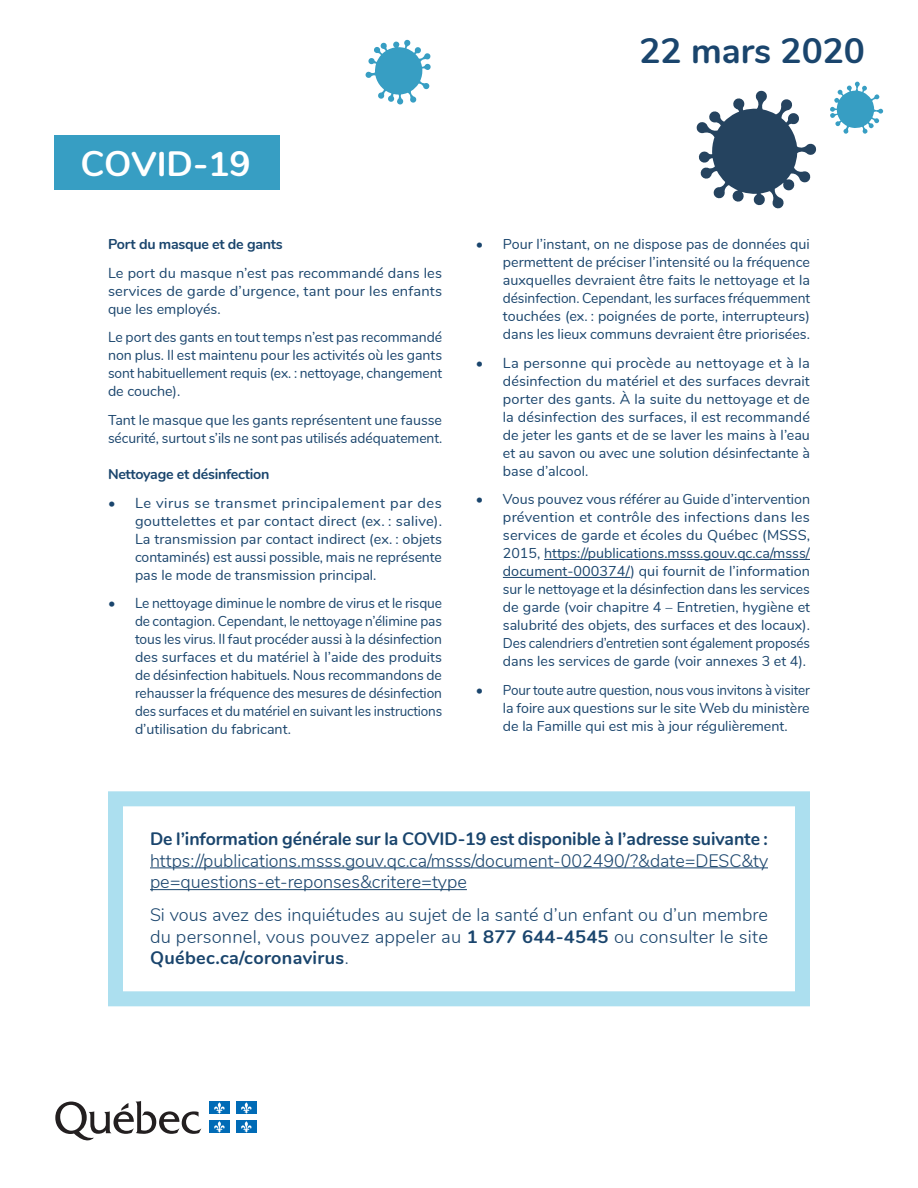
<style>
.page{position:relative;width:918px;height:1188px;background:#fff}
.page>*{position:absolute;margin:0;border:0;box-sizing:border-box;transform-origin:0 0}
.t1{font:700 35.1px "Nunito";color:#1a456d}
.t2{font:700 34.5px "Nunito";color:#fff}
.Boite{font:300 18px/21.8px "Nunito";color:#1a456d;text-align:justify}
.Courant{font:14.25px/18px "Nunito";color:#1a456d;text-align:justify}
.Énoncé{font:700 14.25px "Nunito";letter-spacing:-.02em;color:#1a456d}
.Courant-2{font:700 14.25px "Nunito";letter-spacing:-.02em;color:#1a456d}
.s1{font-size:35.55px}
.s2{font-size:35.1px}
.s3{font-weight:700}
</style>
<div class="page">
<svg style="left:55px;top:1101px;width:202px;height:40px"></svg>
<svg style="left:696px;top:90px;width:121px;height:119px"></svg>
<svg style="left:830px;top:81px;width:53px;height:53px"></svg>
<svg style="left:365px;top:39px;width:66px;height:66px"></svg>
<div style="left:54px;top:135px;width:226px;height:55px;background:#379ec3"></div>
<hr style="left:544px;top:559px;width:266px;height:1px;background:#1a456d">
<hr style="left:503px;top:577px;width:127px;height:1px;background:#1a456d">
<hr style="left:150px;top:867px;width:618px;height:1px;background:#1a456d">
<hr style="left:150px;top:889px;width:317px;height:1px;background:#1a456d">
<div style="left:108px;top:791px;width:702px;height:215px;border:15px solid #acdfef"></div>
<h1 class="t1" style="left:639px;top:24px;width:227px">22 mars 2020</h1>
<h2 class="t2" style="left:80px;top:139px;width:172px"><span class="s1">CO</span>VI<span class="s2">D-</span>1<span class="s2">9</span></h2>
<p class="Courant-2" style="left:108px;top:233px;width:176px">Port du masque et de gants</p>
<p class="Courant" style="left:108px;top:263px;width:336px">Le port du masque n’est pas recommandé dans les services de garde d’urgence, tant pour les enfants que les employés.</p>
<p class="Courant" style="left:108px;top:328px;width:336px">Le port des gants en tout temps n’est pas recommandé non plus. Il est maintenu pour les activités où les gants sont habituellement requis (ex. : nettoyage, changement de couche).</p>
<p class="Courant" style="left:108px;top:410px;width:336px">Tant le masque que les gants représentent une fausse sécurité, surtout s’ils ne sont pas utilisés adéquatement.</p>
<p class="Énoncé" style="left:108px;top:463px;width:163px">Nettoyage et désinfection</p>
<p class="Courant" style="left:135px;top:493px;width:309px;text-indent:-27px">• Le virus se transmet principalement par des gouttelettes et par contact direct (ex. : salive).<br>La transmission par contact indirect (ex. : objets contaminés) est aussi possible, mais ne représente pas le mode de transmission principal.</p>
<p class="Courant" style="left:135px;top:594px;width:309px;text-indent:-27px">• Le nettoyage diminue le nombre de virus et le risque de contagion. Cependant, le nettoyage n’élimine pas tous les virus. Il faut procéder aussi à la désinfection des surfaces et du matériel à l’aide des produits de désinfection habituels. Nous recommandons de rehausser la fréquence des mesures de désinfection des surfaces et du matériel en suivant les instructions d’utilisation du fabricant.</p>
<p class="Courant" style="left:503px;top:234px;width:309px;text-indent:-27px">• Pour l’instant, on ne dispose pas de données qui permettent de préciser l’intensité ou la fréquence auxquelles devraient être faits le nettoyage et la désinfection. Cependant, les surfaces fréquemment touchées (ex. : poignées de porte, interrupteurs) dans les lieux communs devraient être priorisées.</p>
<p class="Courant" style="left:503px;top:353px;width:309px;text-indent:-27px">• La personne qui procède au nettoyage et à la désinfection du matériel et des surfaces devrait porter des gants. À la suite du nettoyage et de la désinfection des surfaces, il est recommandé de jeter les gants et de se laver les mains à l’eau et au savon ou avec une solution désinfectante à base d’alcool.</p>
<p class="Courant" style="left:503px;top:490px;width:309px;text-indent:-27px">• Vous pouvez vous référer au Guide d’intervention prévention et contrôle des infections dans les services de garde et écoles du Québec (MSSS, 2015, https://publications.msss.gouv.qc.ca/msss/ document-000374/) qui fournit de l’information sur le nettoyage et la désinfection dans les services de garde (voir chapitre 4 – Entretien, hygiène et salubrité des objets, des surfaces et des locaux).<br>Des calendriers d’entretien sont également proposés dans les services de garde (voir annexes 3 et 4).</p>
<p class="Courant" style="left:503px;top:680px;width:308px;text-indent:-27px">• Pour toute autre question, nous vous invitons à visiter la foire aux questions sur le site Web du ministère de la Famille qui est mis à jour régulièrement.</p>
<p class="Boite" style="left:150px;top:827px;width:620px"><span class="s3">De l’information générale sur la COVID-19 est disponible à l’adresse suivante : </span>https://publications.msss.gouv.qc.ca/msss/document-002490/?&amp;date=DESC&amp;ty pe=questions-et-reponses&amp;critere=type</p>
<p class="Boite" style="left:150px;top:903px;width:620px">Si vous avez des inquiétudes au sujet de la santé d’un enfant ou d’un membre du personnel, vous pouvez appeler au <span class="s3">1 877 644-4545</span> ou consulter le site <span class="s3">Québec.ca/coronavirus</span>.</p>
</div>
